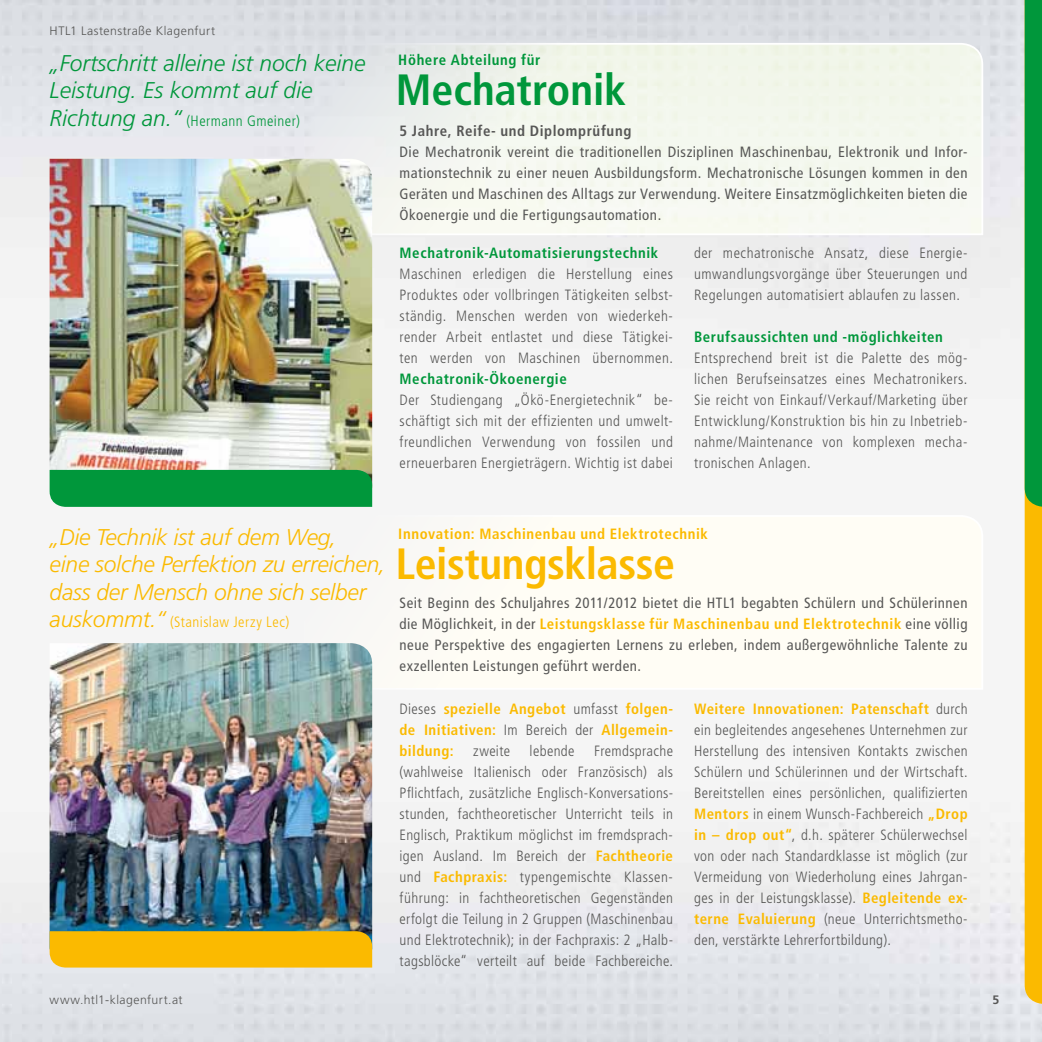
<style>
.page{position:relative;width:1042px;height:1042px;background:#fff}
.page>*{position:absolute;margin:0;border:0;box-sizing:border-box;transform-origin:0 0}
.t1{font:700 condensed 43.75px "Frutiger LT Std";letter-spacing:-.01em;color:#fbba00}
.t2{font:700 condensed 43.75px "Frutiger LT Std";color:#00973b}
.t3{font:italic 300 22.75px/27.3px "Frutiger LT Std";letter-spacing:-.01em;color:#fbba00}
.t4{font:italic 300 22.75px/27.3px "Frutiger LT Std";color:#00973b}
.t5{font:300 condensed 14.88px/21px "Frutiger LT Std";letter-spacing:.03em;color:#575756;text-align:justify}
.t6{font:condensed 14.88px/21px "Frutiger LT Std";letter-spacing:.035em;color:#575756;text-align:justify}
.t7{font:700 condensed 14.88px/21px "Frutiger LT Std";letter-spacing:.035em;color:#fbba00;text-align:justify}
.t8{font:700 condensed 14.88px "Frutiger LT Std";letter-spacing:.04em;color:#00973b}
.t9{font:700 condensed 14.88px "Frutiger LT Std";letter-spacing:.04em;color:#575756}
.t10{font:300 condensed 14.88px "Frutiger LT Std";letter-spacing:.03em;color:#fbba00}
.t11{font:300 condensed 14.88px "Frutiger LT Std";letter-spacing:.03em;color:#00973b}
.t12{font:300 12.25px "Frutiger LT Std";letter-spacing:.035em;color:#575756}
.t13{font:700 12.25px "Frutiger LT Std";color:#575756}
.s1{font-style:italic;font-stretch:normal;font-size:22.75px}
.s2{font-weight:700;color:#fbba00}
.s3{font-weight:300;color:#575756}
</style>
<div class="page">
<img style="left:0;top:0;width:1042px;height:1042px">
<svg style="left:303px;top:42px;width:681px;height:194px"></svg>
<svg style="left:303px;top:514px;width:681px;height:176px"></svg>
<svg style="left:1024px;top:0;width:18px;height:1004px;background:#86ad2b"></svg>
<img style="left:50px;top:159px;width:322px;height:311px">
<img style="left:50px;top:643px;width:322px;height:288px">
<div style="left:50px;top:470px;width:322px;height:37px;background:#00973b"></div>
<div style="left:50px;top:931px;width:322px;height:36px;background:#fbba00"></div>
<p class="t12" style="left:50px;top:24px;width:167px">HTL1 Lastenstraße Klagenfurt</p>
<h2 class="t4" style="left:50px;top:50px;width:317px">„Fortschritt alleine ist noch keine<br>Leistung. Es kommt auf die</h2>
<p class="t11" style="left:50px;top:112px;width:252px"><span class="s1">Richtung an.“</span> (Hermann Gmeiner)</p>
<p class="t8" style="left:398px;top:51px;width:144px">Höhere Abteilung für</p>
<h1 class="t2" style="left:396px;top:64px;width:232px">Mechatronik</h1>
<p class="t9" style="left:399px;top:122px;width:233px">5 Jahre, Reife- und Diplomprüfung</p>
<p class="t6" style="left:399px;top:142px;width:569px">Die Mechatronik vereint die traditionellen Disziplinen Maschinenbau, Elektronik und Infor&shy;mationstechnik zu einer neuen Ausbildungsform. Mechatronische Lösungen kommen in den Geräten und Maschinen des Alltags zur Verwendung. Weitere Einsatzmöglichkeiten bieten die Ökoenergie und die Fertigungsautomation.</p>
<p class="t8" style="left:399px;top:244px;width:260px">Mechatronik-Automatisierungstechnik</p>
<p class="t5" style="left:399px;top:264px;width:275px">Maschinen erledigen die Herstellung eines Produktes oder vollbringen Tätigkeiten selbst&shy;ständig. Menschen werden von wiederkeh&shy;render Arbeit entlastet und diese Tätigkei&shy;ten werden von Maschinen übernommen.</p>
<p class="t8" style="left:399px;top:370px;width:169px">Mechatronik-Ökoenergie</p>
<p class="t5" style="left:399px;top:390px;width:275px">Der Studiengang „Ökö-Energietechnik“ be&shy;schäftigt sich mit der effizienten und umwelt&shy;freundlichen Verwendung von fossilen und erneuerbaren Energieträgern. Wichtig ist dabei</p>
<p class="t5" style="left:694px;top:243px;width:275px">der mechatronische Ansatz, diese Energie&shy;umwandlungsvorgänge über Steuerungen und Regelungen automatisiert ablaufen zu lassen.</p>
<p class="t8" style="left:694px;top:328px;width:250px">Berufsaussichten und -möglichkeiten</p>
<p class="t5" style="left:694px;top:348px;width:275px">Entsprechend breit ist die Palette des mög&shy;lichen Berufseinsatzes eines Mechatronikers.<br>Sie reicht von Einkauf/Verkauf/Marketing über Entwicklung/Konstruktion bis hin zu Inbetrieb&shy;nahme/Maintenance von komplexen mecha&shy;tronischen Anlagen.</p>
<h2 class="t3" style="left:50px;top:524px;width:337px">„Die Technik ist auf dem Weg,<br>eine solche Perfektion zu erreichen, dass der Mensch ohne sich selber</h2>
<p class="t10" style="left:50px;top:613px;width:241px"><span class="s1">auskommt.“</span> (Stanislaw Jerzy Lec)</p>
<p class="t7" style="left:398px;top:523px;width:311px">Innovation: Maschinenbau und Elektrotechnik</p>
<h1 class="t1" style="left:396px;top:538px;width:281px">Leistungsklasse</h1>
<p class="t6" style="left:399px;top:593px;width:569px">Seit Beginn des Schuljahres 2011/2012 bietet die HTL1 begabten Schülern und Schülerinnen die Möglichkeit, in der <span class="s2">Leistungsklasse für Maschinenbau und Elektrotechnik</span> eine völlig neue Perspektive des engagierten Lernens zu erleben, indem außergewöhnliche Talente zu exzellenten Leistungen geführt werden.</p>
<p class="t7" style="left:399px;top:698px;width:275px"><span class="s3">Dieses</span> spezielle Angebot <span class="s3">umfasst</span> folgen&shy;de Initiativen: <span class="s3">Im Bereich der</span> Allgemein&shy;bildung:</p>
<p class="t5" style="left:399px;top:740px;width:275px;text-indent:194px">Fremdsprache (wahlweise Italienisch oder Französisch) als Pflichtfach, zusätzliche Englisch-Konversations&shy;stunden, fachtheoretischer Unterricht teils in Englisch, Praktikum möglichst im fremdsprach&shy;igen Ausland. Im Bereich der <span class="s2">Fachtheorie </span>und <span class="s2">Fachpraxis:</span> typengemischte Klassen&shy;führung: in fachtheoretischen Gegenständen erfolgt die Teilung in 2 Gruppen (Maschinenbau und Elektrotechnik); in der Fachpraxis: 2 „Halb&shy;tagsblöcke“ verteilt auf beide Fachbereiche.</p>
<p class="t5" style="left:473px;top:740px;width:38px">zweite</p>
<p class="t5" style="left:530px;top:740px;width:46px">lebende</p>
<p class="t5" style="left:694px;top:698px;width:275px"><span class="s2">Weitere Innovationen: Patenschaft</span> durch ein begleitendes angesehenes Unternehmen zur Herstellung des intensiven Kontakts zwischen Schülern und Schülerinnen und der Wirtschaft.<br>Bereitstellen eines persönlichen, qualifizierten <span class="s2">Mentors</span> in einem Wunsch-Fachbereich <span class="s2">„Drop in – drop out“</span>, d.h. späterer Schülerwechsel von oder nach Standardklasse ist möglich (zur Vermeidung von Wiederholung eines Jahrgan&shy;ges in der Leistungsklasse). <span class="s2">Begleitende ex&shy;terne Evaluierung</span> (neue Unterrichtsmetho&shy;den, verstärkte Lehrerfortbildung).</p>
<p class="t12" style="left:50px;top:993px;width:135px">www.htl1-klagenfurt.at</p>
<p class="t13" style="left:992px;top:992px;width:8px">5</p>
</div>
